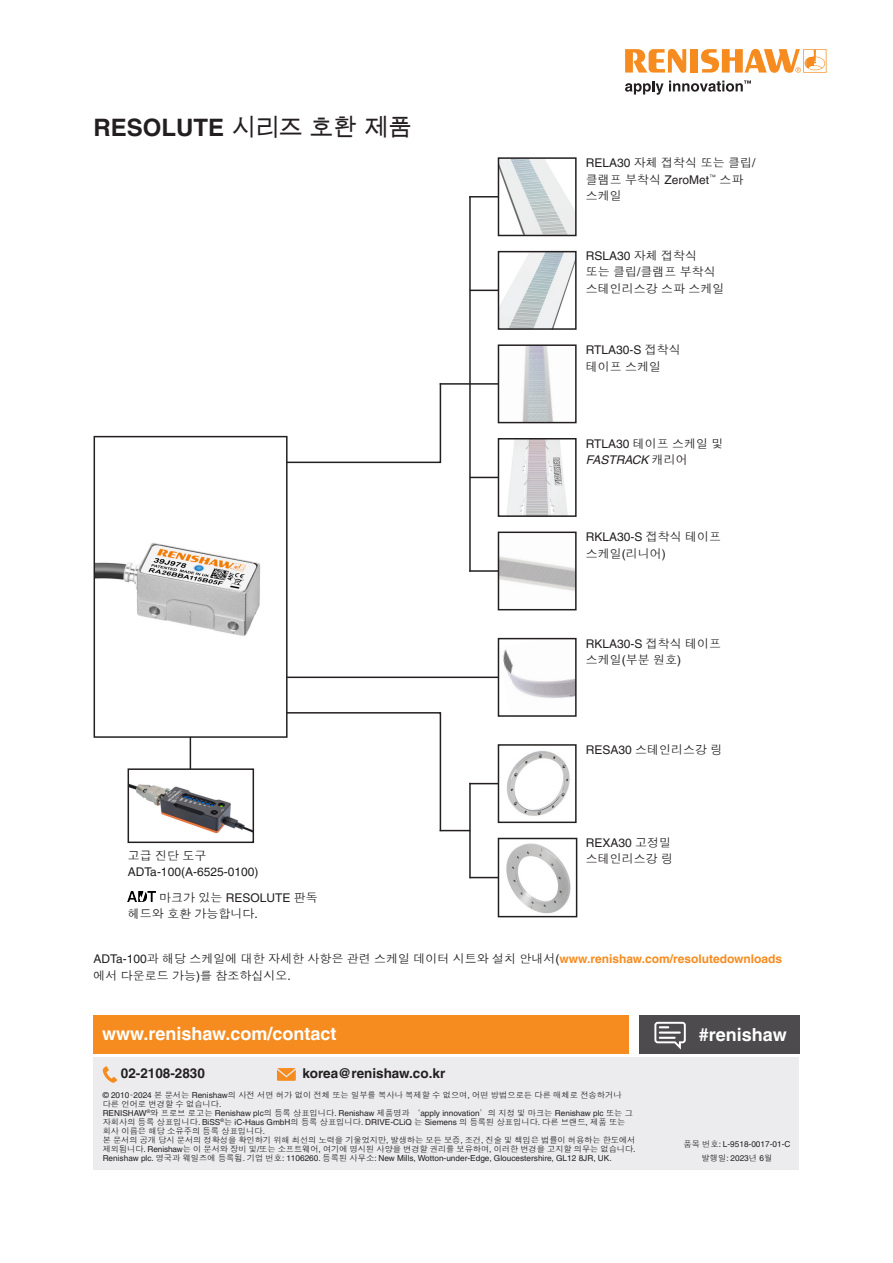
<style>
.page{position:relative;width:893px;height:1263px;background:#fff}
.page>*{position:absolute;margin:0;border:0;box-sizing:border-box;transform-origin:0 0}
.Heading_1__16pt_Bold{font:700 24px "Helvetica LT Pro";color:#231f20}
.back_page_URL_white___hashtag{font:700 18px "Helvetica LT Pro";color:#fff}
.back_page_contact_details{font:700 13.5px "Helvetica LT Pro";color:#231f20}
.Figure_annotation_left_aligned{font:12px/16.5px "Dotum Che";color:#231f20}
._8pt_Body_Text{font:12px/16.5px "Dotum Che";color:#231f20}
.Figure_annotation_left_aligned-2{font:12px/16.5px "Helvetica LT Pro";color:#231f20}
.Disclaimer{font:8.25px/9px "Helvetica LT Pro";color:#231f20}
.Disclaimer-2{font:8.25px/9px "Dotum Che";letter-spacing:-.01em;color:#231f20}
.Part_No{font:8.25px "Helvetica LT Pro";color:#231f20}
.s1{font-family:"Arial Unicode MS";font-weight:400}
.s2{font-family:"Helvetica LT Pro"}
.s3{font-family:"Helvetica LT Pro";font-style:italic}
.s4{font-family:"Dotum Che"}
.s5{font-family:"Helvetica LT Pro";font-weight:700;color:#f68c1f}
</style>
<div class="page">
<div style="left:94px;top:1057px;width:705px;height:112px;background:#ececee"></div>
<svg style="left:103px;top:1066px;width:14px;height:17px"></svg>
<svg style="left:277px;top:1068px;width:19px;height:13px"></svg>
<div style="left:639px;top:1015px;width:160px;height:38px;background:#4d4b4d"></div>
<svg style="left:654px;top:1022px;width:32px;height:27px"></svg>
<div style="left:94px;top:1015px;width:535px;height:38px;background:#f68c1f"></div>
<img style="left:128px;top:891px;width:28px;height:10px">
<img style="left:507px;top:751px;width:63px;height:65px">
<div style="left:498px;top:744px;width:79px;height:79px;border:2px solid #231f20"></div>
<img style="left:506px;top:843px;width:65px;height:71px">
<div style="left:498px;top:838px;width:79px;height:79px;border:2px solid #231f20"></div>
<hr style="left:469px;top:196px;width:2px;height:376px;background:#231f20">
<img style="left:97px;top:542px;width:164px;height:94px">
<div style="left:94px;top:436px;width:194px;height:302px;border:2px solid #231f20"></div>
<hr style="left:190px;top:737px;width:1px;height:32px;background:#231f20">
<svg style="left:285px;top:383px;width:157px;height:81px"></svg>
<img style="left:131px;top:784px;width:120px;height:50px">
<div style="left:128px;top:768px;width:126px;height:75px;border:2px solid #231f20"></div>
<svg style="left:285px;top:711px;width:157px;height:121px"></svg>
<img style="left:501px;top:254px;width:73px;height:73px">
<div style="left:498px;top:251px;width:79px;height:79px;border:2px solid #231f20"></div>
<svg style="left:471px;top:290px;width:28px;height:1px"></svg>
<img style="left:501px;top:160px;width:73px;height:73px">
<div style="left:498px;top:157px;width:79px;height:79px;border:2px solid #231f20"></div>
<img style="left:507px;top:441px;width:61px;height:73px">
<div style="left:498px;top:438px;width:79px;height:79px;border:2px solid #231f20"></div>
<img style="left:522px;top:347px;width:31px;height:73px">
<div style="left:498px;top:344px;width:79px;height:79px;border:2px solid #231f20"></div>
<svg style="left:471px;top:477px;width:28px;height:1px"></svg>
<img style="left:501px;top:557px;width:73px;height:34px">
<div style="left:498px;top:531px;width:79px;height:79px;border:2px solid #231f20"></div>
<hr style="left:469px;top:570px;width:30px;height:2px;background:#231f20">
<hr style="left:469px;top:196px;width:30px;height:2px;background:#231f20">
<hr style="left:440px;top:383px;width:59px;height:2px;background:#231f20">
<img style="left:503px;top:649px;width:71px;height:50px">
<div style="left:498px;top:638px;width:79px;height:79px;border:2px solid #231f20"></div>
<hr style="left:287px;top:676px;width:212px;height:2px;background:#231f20">
<hr style="left:469px;top:783px;width:2px;height:95px;background:#231f20">
<svg style="left:471px;top:877px;width:28px;height:1px"></svg>
<hr style="left:469px;top:783px;width:30px;height:1px;background:#231f20">
<hr style="left:440px;top:830px;width:30px;height:1px;background:#231f20">
<svg style="left:625px;top:49px;width:61px;height:24px"></svg>
<div style="left:690px;top:49px;width:8px;height:24px;background:#f68c1f"></div>
<svg style="left:701px;top:49px;width:125px;height:24px"></svg>
<svg style="left:625px;top:80px;width:126px;height:15px"></svg>
<p class="Heading_1__16pt_Bold" style="left:94px;top:113px;width:320px">RESOLUTE <span class="s1">시리즈 호환 제품</span></p>
<p class="Figure_annotation_left_aligned" style="left:586px;top:155px;width:171px"><span class="s2">RELA30</span> 자체 접착식 또는 클립<span class="s2">/ </span>클램프 부착식 <span class="s2">ZeroMet</span><sup>™</sup> 스파 스케일</p>
<p class="Figure_annotation_left_aligned" style="left:586px;top:247px;width:140px"><span class="s2">RSLA30</span> 자체 접착식<br>또는 클립<span class="s2">/</span>클램프 부착식 스테인리스강 스파 스케일</p>
<p class="Figure_annotation_left_aligned" style="left:586px;top:342px;width:96px"><span class="s2">RTLA30-S</span> 접착식 테이프 스케일</p>
<p class="Figure_annotation_left_aligned" style="left:586px;top:435px;width:139px"><span class="s2">RTLA30</span> 테이프 스케일 및<br><span class="s3">FASTRACK</span> 캐리어</p>
<p class="Figure_annotation_left_aligned" style="left:586px;top:529px;width:137px"><span class="s2">RKLA30-S</span> 접착식 테이프 스케일<span class="s2">(</span>리니어<span class="s2">)</span></p>
<p class="Figure_annotation_left_aligned" style="left:586px;top:635px;width:137px"><span class="s2">RKLA30-S</span> 접착식 테이프 스케일<span class="s2">(</span>부분 원호<span class="s2">)</span></p>
<p class="Figure_annotation_left_aligned" style="left:586px;top:741px;width:138px"><span class="s2">RESA30</span> 스테인리스강 링</p>
<p class="Figure_annotation_left_aligned" style="left:586px;top:834px;width:89px"><span class="s2">REXA30</span> 고정밀 스테인리스강 링</p>
<p class="Figure_annotation_left_aligned-2" style="left:128px;top:847px;width:132px"><span class="s4">고급 진단 도구<br></span>ADTa-100(A-6525-0100)</p>
<p class="Figure_annotation_left_aligned" style="left:128px;top:889px;width:192px;text-indent:31px">마크가 있는 <span class="s2">RESOLUTE</span> 판독 헤드와 호환 가능합니다<span class="s2">.</span></p>
<p class="_8pt_Body_Text" style="left:94px;top:950px;width:690px"><span class="s2">ADTa-100</span>과 해당 스케일에 대한 자세한 사항은 관련 스케일 데이터 시트와 설치 안내서<span class="s2">(</span><span class="s5">www.renishaw.com/resolutedownloads </span>에서 다운로드 가능<span class="s2">)</span>를 참조하십시오<span class="s2">.</span></p>
<p class="back_page_URL_white___hashtag" style="left:102px;top:1022px;width:236px">www.renishaw.com/contact</p>
<p class="back_page_contact_details" style="left:121px;top:1065px;width:86px">02-2108-2830</p>
<p class="back_page_contact_details" style="left:302px;top:1065px;width:144px">korea@renishaw.co.kr</p>
<p class="Disclaimer-2" style="left:103px;top:1090px;width:520px"><span class="s2">© 2010</span>–<span class="s2">2024</span> 본 문서는 <span class="s2">Renishaw</span>의 사전 서면 허가 없이 전체 또는 일부를 복사나 복제할 수 없으며<span class="s2">,</span> 어떤 방법으로든 다른 매체로 전송하거나 다른 언어로 변경할 수 없습니다<span class="s2">.</span></p>
<p class="Disclaimer" style="left:103px;top:1108px;width:532px">RENISHAW<sup>®</sup><span class="s4">와 프로브 로고는</span> Renishaw plc<span class="s4">의 등록 상표입니다</span>. Renishaw <span class="s4">제품명과 ‘</span>apply innovation<span class="s4">’의 지정 및 마크는</span> Renishaw plc <span class="s4">또는 그 자회사의 등록 상표입니다</span>. BiSS<sup>®</sup><span class="s4">는</span> iC-Haus GmbH<span class="s4">의 등록 상표입니다</span>. DRIVE-CLiQ <span class="s4">는</span> Siemens <span class="s4">의 등록된 상표입니다</span>. <span class="s4">다른 브랜드</span>, <span class="s4">제품 또는 회사 이름은 해당 소유주의 등록 상표입니다</span>.</p>
<p class="Disclaimer-2" style="left:103px;top:1135px;width:534px">본 문서의 공개 당시 문서의 정확성을 확인하기 위해 최선의 노력을 기울었지만<span class="s2">,</span> 발생하는 모든 보증<span class="s2">,</span> 조건<span class="s2">,</span> 진술 및 책임은 법률이 허용하는 한도에서 제외됩니다<span class="s2">. Renishaw</span>는 이 문서와 장비 및<span class="s2">/</span>또는 소프트웨어<span class="s2">,</span> 여기에 명시된 사양을 변경할 권리를 보유하며<span class="s2">,</span> 이러한 변경을 고지할 의무는 없습니다<span class="s2">.</span></p>
<p class="Disclaimer" style="left:103px;top:1153px;width:510px">Renishaw plc. <span class="s4">영국과 웨일즈에 등록됨</span>. <span class="s4">기업 번호</span>: 1106260. <span class="s4">등록된 사무소</span>: New Mills, Wotton-under-Edge, Gloucestershire, GL12 8JR, UK.</p>
<h2 class="back_page_URL_white___hashtag" style="left:699px;top:1023px;width:89px">#renishaw</h2>
<p class="Part_No" style="left:683px;top:1139px;width:108px"><span class="s4">품목 번호</span>: L-9518-0017-01-C</p>
<p class="Part_No" style="left:702px;top:1153px;width:72px"><span class="s4">발행일</span>: 2023<span class="s4">년</span> 6<span class="s4">월</span></p>
</div>
